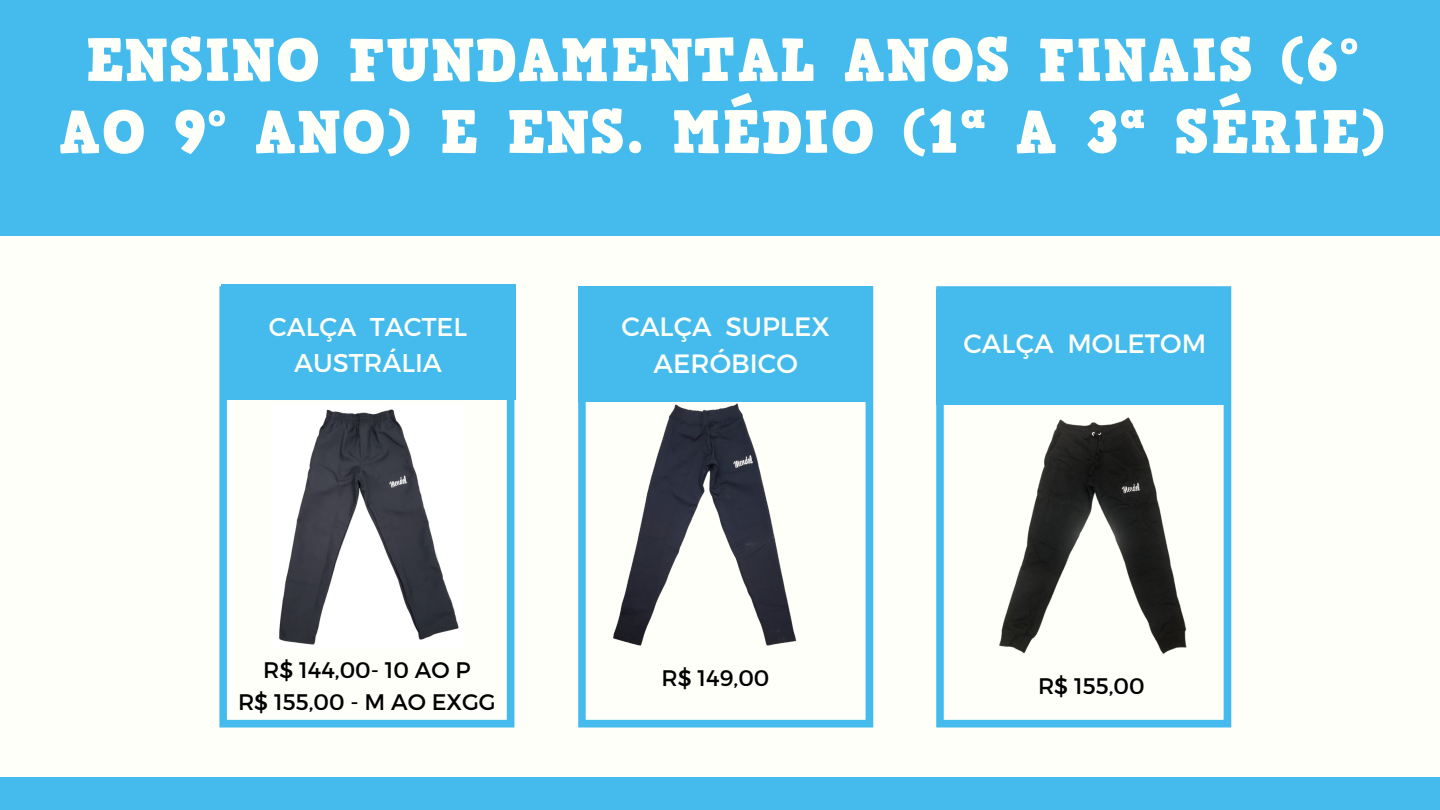
<style>
.page{position:relative;width:1440px;height:810px;background:#44bbec}
.page>*{position:absolute;margin:0;border:0;box-sizing:border-box;transform-origin:0 0}
.t1{font:60px/72px "HVD Comic Serif Pro";letter-spacing:.02em;color:#fefff8;text-align:center}
.t2{font:26.5px/36.8px "Montserrat";color:#fefff8;text-align:center}
.t3{font:25.7px/36px "Montserrat";color:#fefff8;text-align:center}
.t4{font:22.5px "Montserrat";color:#000}
</style>
<div class="page">
<div style="left:0;top:237px;width:1440px;height:540px;background:#fefff8"></div>
<svg style="left:219px;top:286px;width:295px;height:442px"></svg>
<svg style="left:578px;top:402px;width:295px;height:326px"></svg>
<div style="left:221px;top:284px;width:295px;height:116px;background:#44bbec"></div>
<div style="left:578px;top:286px;width:295px;height:116px;background:#44bbec"></div>
<img style="left:272px;top:405px;width:190px;height:243px">
<img style="left:590px;top:402px;width:217px;height:262px">
<svg style="left:936px;top:286px;width:295px;height:442px"></svg>
<div style="left:936px;top:290px;width:295px;height:115px;background:#44bbec"></div>
<img style="left:989px;top:405px;width:213px;height:280px">
<p class="t1" style="left:59px;top:24px;width:1327px">ENSINO FUNDAMENTAL ANOS FINAIS (6º<br>AO 9º ANO) E ENS. MÉDIO (1ª A 3ª SÉRIE)</p>
<p class="t3" style="left:269px;top:308px;width:200px">CALÇA TACTEL<br>AUSTRÁLIA</p>
<p class="t2" style="left:622px;top:307px;width:210px">CALÇA SUPLEX<br>AERÓBICO</p>
<p class="t2" style="left:964px;top:324px;width:244px">CALÇA MOLETOM</p>
<p class="t4" style="left:263px;top:655px;width:209px">R$ 144,00- 10 AO P</p>
<p class="t4" style="left:238px;top:687px;width:259px">R$ 155,00 - M AO EXGG</p>
<p class="t4" style="left:661px;top:664px;width:109px">R$ 149,00</p>
<p class="t4" style="left:1038px;top:671px;width:108px">R$ 155,00</p>
</div>
